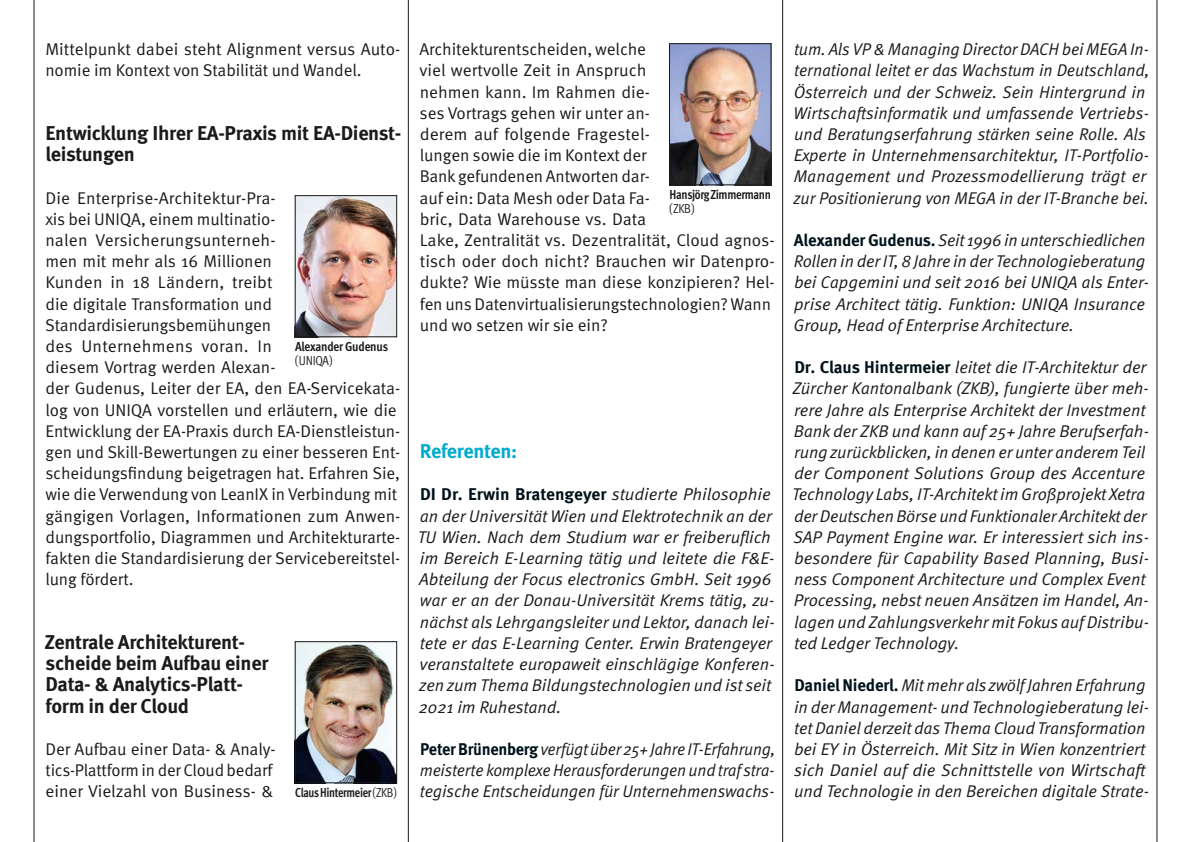
<style>
.page{position:relative;width:1191px;height:842px;background:#fff}
.page>*{position:absolute;margin:0;border:0;box-sizing:border-box;transform-origin:0 0}
.t1{font:700 20px/21.2px "Meta Pro";letter-spacing:-.015em;color:#1a1a18}
.t2{font:700 20px "Meta Pro";letter-spacing:-.015em;color:#00aacf}
.t3{font:17px/21.2px "Meta Pro Norm Ita";letter-spacing:-.005em;color:#1a1a18}
.t4{font:17px/21.2px "Meta Pro Norm";letter-spacing:-.005em;color:#1a1a18}
.t5{font:17px/21.2px "Meta Pro Norm Ita";letter-spacing:-.005em;color:#1a1a18;text-align:justify;scale:.95 1}
.t6{font:700 17px "Meta Pro";color:#00131a}
.t7{font:700 condensed 13px "Meta Pro";letter-spacing:-.025em;color:#1a1a18;scale:.92 1}
.t8{font:700 condensed 13px "Meta Pro";letter-spacing:-.025em;color:#1a1a18;scale:.96 1}
.t9{font:700 condensed 13px "Meta Pro";letter-spacing:-.025em;color:#1a1a18}
.t10{font:13px "Meta Pro Cond Norm";letter-spacing:-.02em;color:#1a1a18}
.s1{font-family:"Meta Pro Cond Norm";font-weight:400;font-stretch:normal}
.s2{font-family:"Meta Pro Norm Ita";font-weight:400;color:#1a1a18}
.s3{font-family:"Meta Pro";font-weight:700;color:#00131a}
</style>
<div class="page">
<hr style="left:34px;top:0;width:1px;height:842px;background:#1a1a18">
<hr style="left:408px;top:0;width:1px;height:842px;background:#1a1a18">
<hr style="left:782px;top:0;width:1px;height:842px;background:#1a1a18">
<hr style="left:1156px;top:0;width:1px;height:842px;background:#1a1a18">
<img style="left:671px;top:45px;width:98px;height:138px">
<div style="left:669px;top:43px;width:102px;height:142px;border:1px solid #1a1a18"></div>
<img style="left:297px;top:197px;width:98px;height:138px">
<div style="left:295px;top:195px;width:102px;height:142px;border:1px solid #1a1a18"></div>
<img style="left:297px;top:643px;width:98px;height:138px">
<div style="left:295px;top:641px;width:102px;height:142px;border:1px solid #1a1a18"></div>
<p class="t4" style="left:45px;top:38px;width:356px">Mittelpunkt dabei steht Alignment versus Auto&shy;nomie im Kontext von Stabilität und Wandel.</p>
<p class="t1" style="left:45px;top:121px;width:356px">Entwicklung Ihrer EA-Praxis mit EA-Dienst&shy;leistungen</p>
<p class="t4" style="left:45px;top:186px;width:357px">Die Enterprise-Architektur-Pra-<br>xis bei UNIQA, einem multinatio-<br>nalen Versicherungsunterneh-<br>men mit mehr als 16 Millionen<br>Kunden in 18 Ländern, treibt<br>die digitale Transformation und Standardisierungsbemühungen<br>des Unternehmens voran. In<br>diesem Vortrag werden Alexan-<br>der Gudenus, Leiter der EA, den EA-Servicekata&shy;log von UNIQA vorstellen und erläutern, wie die Entwicklung der EA-Praxis durch EA-Dienstleistun&shy;gen und Skill-Bewertungen zu einer besseren Ent&shy;scheidungsfindung beigetragen hat. Erfahren Sie, wie die Verwendung von LeanIX in Verbindung mit gängigen Vorlagen, Informationen zum Anwen&shy;dungsportfolio, Diagrammen und Architekturarte&shy;fakten die Standardisierung der Servicebereitstel&shy;lung fördert.</p>
<p class="t9" style="left:295px;top:337px;width:94px">Alexander Gudenus</p>
<p class="t10" style="left:295px;top:351px;width:39px">(UNIQA)</p>
<p class="t1" style="left:45px;top:630px;width:225px">Zentrale Architekturent&shy;scheide beim Aufbau einer<br>Data- &amp; Analytics-Platt&shy;form in der Cloud</p>
<p class="t4" style="left:45px;top:737px;width:230px;text-align:justify">Der Aufbau einer Data- &amp; Analy&shy;tics-Plattform in der Cloud bedarf einer Vielzahl von Business- &amp;</p>
<p class="t7" style="left:295px;top:783px;width:112px">Claus Hintermeier <span class="s1">(ZKB)</span></p>
<p class="t4" style="left:419px;top:38px;width:357px">Architekturentscheiden, welche<br>viel wertvolle Zeit in Anspruch<br>nehmen kann. Im Rahmen die-<br>ses Vortrags gehen wir unter an-<br>derem auf folgende Fragestel-<br>lungen sowie die im Kontext der<br>Bank gefundenen Antworten dar-<br>auf ein: Data Mesh oder Data Fa-<br>bric, Data Warehouse vs. Data<br>Lake, Zentralität vs. Dezentralität, Cloud agnos&shy;tisch oder doch nicht? Brauchen wir Datenpro&shy;dukte? Wie müsste man diese konzipieren? Hel&shy;fen uns Datenvirtualisierungstechnologien? Wann und wo setzen wir sie ein?</p>
<p class="t8" style="left:669px;top:185px;width:107px">Hansjörg Zimmermann</p>
<p class="t10" style="left:669px;top:199px;width:27px">(ZKB)</p>
<p class="t2" style="left:420px;top:435px;width:99px">Referenten:</p>
<p class="t6" style="left:420px;top:481px;width:352px">DI Dr. Erwin Bratengeyer <span class="s2">studierte Philosophie</span></p>
<p class="t3" style="left:418px;top:504px;width:359px">an der Universität Wien und Elektrotechnik an der TU Wien. Nach dem Studium war er freiberuflich im Bereich E-Learning tätig und leitete die F&amp;E-Abteilung der Focus electronics GmbH. Seit 1996 war er an der Donau-Universität Krems tätig, zu&shy;nächst als Lehrgangsleiter und Lektor, danach lei&shy;tete er das E-Learning Center. Erwin Bratengeyer veranstaltete europaweit einschlägige Konferen&shy;zen zum Thema Bildungstechnologien und ist seit 2021 im Ruhestand.</p>
<p class="t5" style="left:420px;top:737px;width:376px"><span class="s3">Peter Brünenberg</span> verfügt über 25+ Jahre IT-Erfahrung, meisterte komplexe Herausforderungen und traf stra&shy;tegische Entscheidungen für Unternehmenswachs-</p>
<p class="t3" style="left:793px;top:38px;width:357px">tum. Als VP &amp; Managing Director DACH bei MEGA In&shy;ternational leitet er das Wachstum in Deutschland, Österreich und der Schweiz. Sein Hintergrund in Wirtschaftsinformatik und umfassende Vertriebs&shy;und Beratungserfahrung stärken seine Rolle. Als Experte in Unternehmensarchitektur, IT-Portfolio-Management und Prozessmodellierung trägt er zur Positionierung von MEGA in der IT-Branche bei.</p>
<p class="t3" style="left:793px;top:228px;width:357px"><span class="s3">Alexander Gudenus.</span> Seit 1996 in unterschiedlichen Rollen in der IT, 8 Jahre in der Technologieberatung bei Capgemini und seit 2016 bei UNIQA als Enter&shy;prise Architect tätig. Funktion: UNIQA Insurance Group, Head of Enterprise Architecture.</p>
<p class="t3" style="left:792px;top:356px;width:359px"><span class="s3">Dr. Claus Hintermeier</span> leitet die IT-Architektur der Zürcher Kantonalbank (ZKB), fungierte über meh&shy;rere Jahre als Enterprise Architekt der Investment Bank der ZKB und kann auf 25+ Jahre Berufserfah&shy;rung zurückblicken, in denen er unter anderem Teil der Component Solutions Group des Accenture Technology Labs, IT-Architekt im Großprojekt Xetra der Deutschen Börse und Funktionaler Architekt der SAP Payment Engine war. Er interessiert sich ins&shy;besondere für Capability Based Planning, Busi&shy;ness Component Architecture und Complex Event Processing, nebst neuen Ansätzen im Handel, An&shy;lagen und Zahlungsverkehr mit Fokus auf Distribu&shy;ted Ledger Technology.</p>
<p class="t3" style="left:794px;top:674px;width:357px"><span class="s3">Daniel Niederl.</span> Mit mehr als zwölf Jahren Erfahrung in der Management- und Technologieberatung lei&shy;tet Daniel derzeit das Thema Cloud Transformation bei EY in Österreich. Mit Sitz in Wien konzentriert sich Daniel auf die Schnittstelle von Wirtschaft und Technologie in den Bereichen digitale Strate-</p>
</div>
